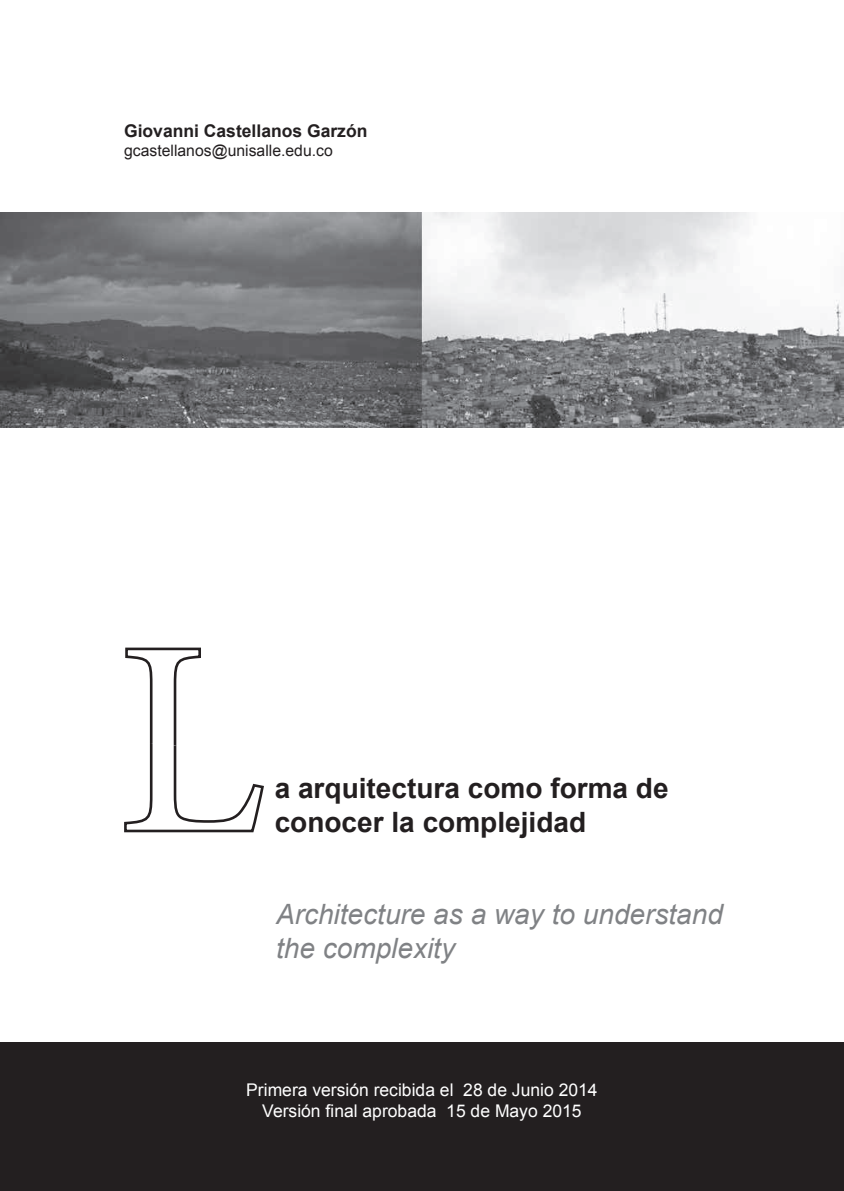
<style>
.page{position:relative;width:844px;height:1191px;background:#fff}
.page>*{position:absolute;margin:0;border:0;box-sizing:border-box;transform-origin:0 0}
.t1{font:700 28px/33.6px "Arial";color:#231f20}
.t2{font:italic 28px/33.6px "Arial";color:#808285}
.t3{font:17.5px/21px "Arial";color:#fff;text-align:center}
.t4{font:700 17.5px "Arial";color:#231f20}
.t5{font:15.75px "Arial";color:#231f20}
</style>
<div class="page">
<div style="left:0;top:1042px;width:843px;height:149px;background:#231f20"></div>
<svg style="left:124px;top:647px;width:140px;height:186px"></svg>
<img style="left:0;top:213px;width:843px;height:214px">
<p class="t4" style="left:124px;top:119px;width:245px">Giovanni Castellanos Garzón</p>
<p class="t5" style="left:124px;top:140px;width:210px">gcastellanos@unisalle.edu.co</p>
<h1 class="t1" style="left:274px;top:772px;width:395px">a arquitectura como forma de conocer la complejidad</h1>
<h1 class="t2" style="left:276px;top:897px;width:448px">Architecture as a way to understand the complexity</h1>
<p class="t3" style="left:246px;top:1079px;width:353px">Primera versión recibida el 28 de Junio 2014<br>Versión final aprobada 15 de Mayo 2015</p>
</div>
